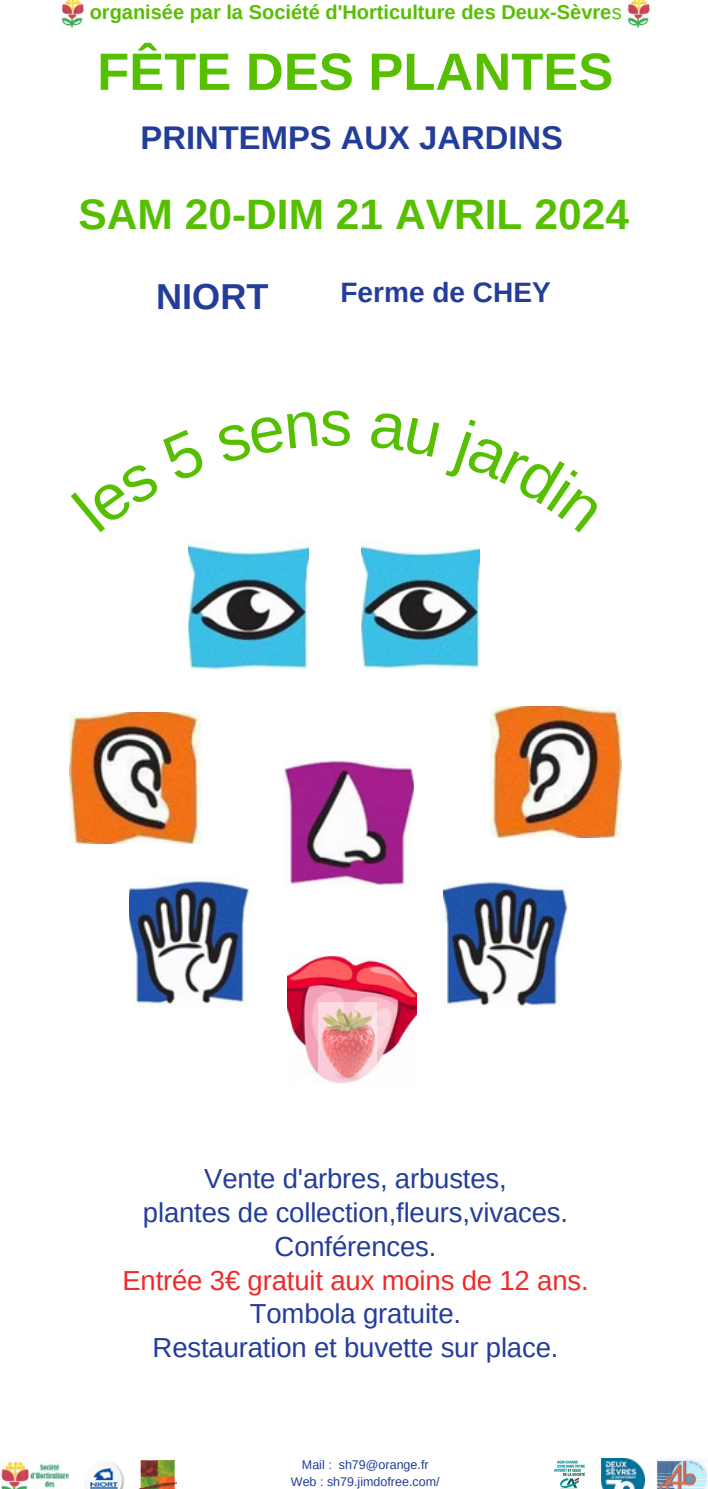
<style>
.page{position:relative;width:708px;height:1489px;background:#fff}
.page>*{position:absolute;margin:0;border:0;box-sizing:border-box;transform-origin:0 0}
.t1{font:700 52.5px "Arimo";color:#56bf00}
.t2{font:700 42.5px "Arimo";color:#56bf00}
.t3{font:700 36px "Arimo";color:#233d99}
.t4{font:700 32.75px "Arimo";color:#233d99}
.t5{font:700 28px "Arimo";color:#233d99}
.t6{font:27.5px/33.8px "Arimo";letter-spacing:-.005em;color:#233d99;text-align:center}
.t7{font:27.5px "Arimo";letter-spacing:-.005em;color:#f12929}
.t8{font:700 20px "Arimo";color:#56bf00}
.t9{font:12.5px/16.8px "Arimo";color:#233d99;text-align:center}
.s1{font-weight:400}
</style>
<div class="page">
<img style="left:284px;top:760px;width:129px;height:126px">
<img style="left:287px;top:955px;width:129px;height:120px">
<img style="left:69px;top:712px;width:131px;height:131px">
<img style="left:361px;top:542px;width:118px;height:127px">
<img style="left:188px;top:541px;width:120px;height:129px">
<img style="left:490px;top:706px;width:131px;height:131px">
<img style="left:443px;top:881px;width:124px;height:126px">
<img style="left:129px;top:876px;width:120px;height:129px">
<img style="left:318px;top:1002px;width:58px;height:82px">
<img style="left:86px;top:1462px;width:39px;height:27px">
<img style="left:554px;top:1460px;width:31px;height:29px">
<img style="left:601px;top:1458px;width:43px;height:31px">
<img style="left:656px;top:1459px;width:51px;height:30px">
<img style="left:1px;top:1459px;width:68px;height:30px">
<img style="left:138px;top:1459px;width:38px;height:30px">
<img style="left:61px;top:0;width:24px;height:28px">
<img style="left:627px;top:0;width:23px;height:28px">
<p class="t8" style="left:90px;top:1px;width:533px">organisée par la Société d'Horticulture des Deux-Sèvre<span class="s1">s</span></p>
<p class="t1" style="left:97px;top:42px;width:517px">FÊTE DES PLANTES</p>
<p class="t4" style="left:140px;top:120px;width:424px">PRINTEMPS AUX JARDINS</p>
<p class="t2" style="left:78px;top:190px;width:552px">SAM 20-DIM 21 AVRIL 2024</p>
<p class="t3" style="left:156px;top:276px;width:114px">NIORT</p>
<h6 class="t5" style="left:340px;top:277px;width:212px">Ferme de CHEY</h6>
<p class="t6" style="left:143px;top:1162px;width:426px">Vente d'arbres, arbustes,<br>plantes de collection,fleurs,vivaces.<br>Conférences.</p>
<p class="t7" style="left:122px;top:1265px;width:467px">Entrée 3€ gratuit aux moins de 12 ans.</p>
<p class="t6" style="left:153px;top:1297px;width:407px">Tombola gratuite.<br>Restauration et buvette sur place.</p>
<p class="t9" style="left:291px;top:1456px;width:150px">Mail : sh79@orange.fr<br>Web : sh79.jimdofree.com/</p>
</div>
